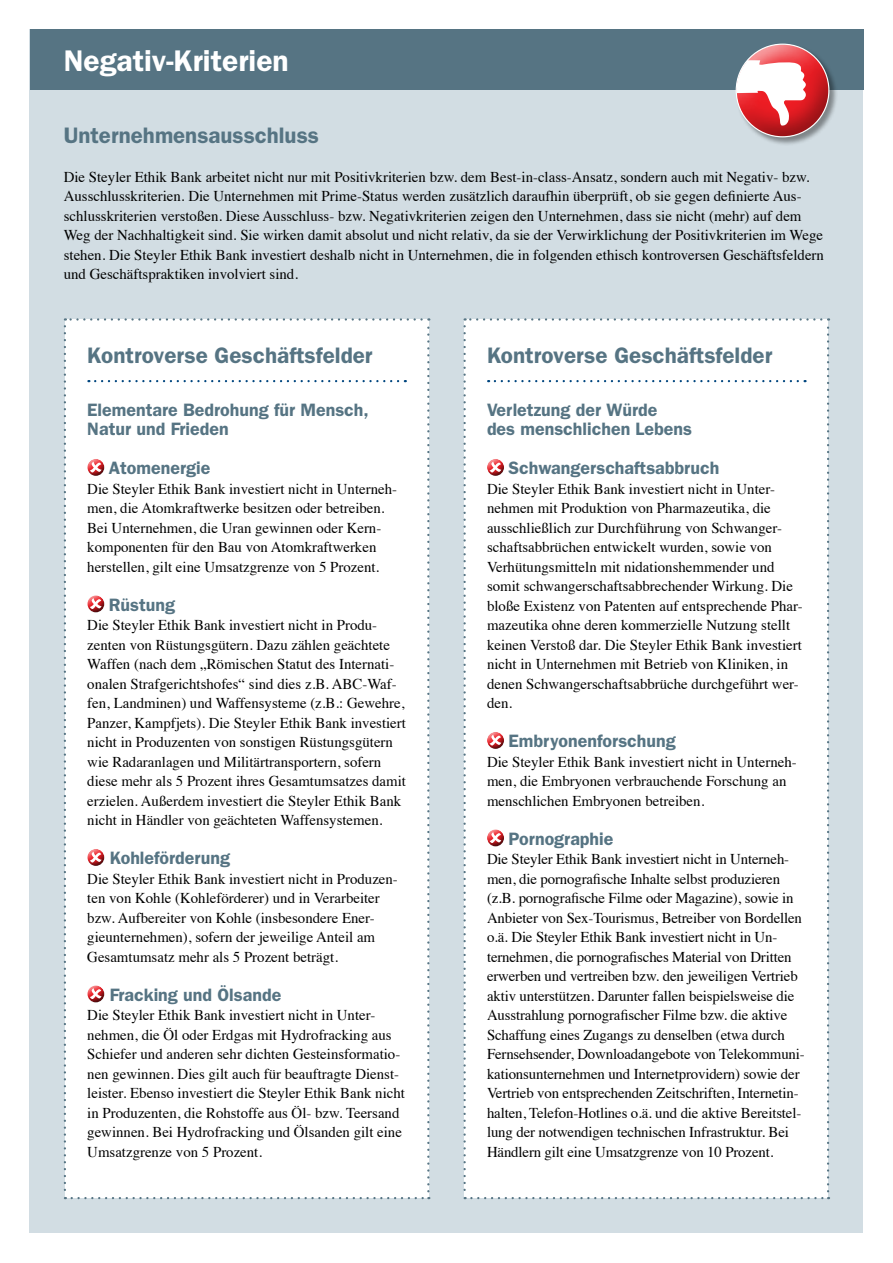
<style>
.page{position:relative;width:893px;height:1263px;background:#fff}
.page>*{position:absolute;margin:0;border:0;box-sizing:border-box;transform-origin:0 0}
.t1{font:600 30px "Franklin Gothic LT";color:#fff}
.t2{font:600 22.5px "Franklin Gothic LT";color:#567483}
.t3{font:600 18px/19.5px "Franklin Gothic LT";color:#567483}
.t4{font:15px/19.5px "Times";color:#000}
</style>
<div class="page">
<div style="left:30px;top:30px;width:833px;height:1203px;background:#d2dde3"></div>
<div style="left:30px;top:30px;width:833px;height:60px;background:#567483"></div>
<div style="left:64px;top:318px;width:365px;height:881px;background:#fff"></div>
<div style="left:463px;top:318px;width:366px;height:881px;background:#fff"></div>
<div style="left:735px;top:43px;width:103px;height:103px;background:#000;opacity:.4"></div>
<div style="left:733px;top:41px;width:98px;height:78px;background:#fff;opacity:.75"></div>
<div style="left:733px;top:45px;width:98px;height:94px;background:#000;opacity:.4"></div>
<svg style="left:736px;top:60px;width:70px;height:66px;background:#eca3a6"></svg>
<h1 class="t1" style="left:64px;top:43px;width:226px">Negativ-Kriterien</h1>
<h2 class="t2" style="left:64px;top:122px;width:257px">Unternehmensausschluss</h2>
<p class="t4" style="left:64px;top:166px;width:762px">Die Steyler Ethik Bank arbeitet nicht nur mit Positivkriterien bzw. dem Best-in-class-Ansatz, sondern auch mit Negativ- bzw.<br>Ausschlusskriterien. Die Unternehmen mit Prime-Status werden zusätzlich daraufhin überprüft, ob sie gegen definierte Aus&shy;schlusskriterien verstoßen. Diese Ausschluss- bzw. Negativkriterien zeigen den Unternehmen, dass sie nicht (mehr) auf dem Weg der Nachhaltigkeit sind. Sie wirken damit absolut und nicht relativ, da sie der Verwirklichung der Positivkriterien im Wege stehen. Die Steyler Ethik Bank investiert deshalb nicht in Unternehmen, die in folgenden ethisch kontroversen Geschäftsfeldern und Geschäftspraktiken involviert sind.</p>
<h2 class="t2" style="left:87px;top:342px;width:287px">Kontroverse Geschäftsfelder</h2>
<p class="t3" style="left:87px;top:400px;width:283px">Elementare Bedrohung für Mensch,<br>Natur und Frieden</p>
<p class="t3" style="left:109px;top:458px;width:103px">Atomenergie</p>
<p class="t4" style="left:87px;top:478px;width:311px">Die Steyler Ethik Bank investiert nicht in Unterneh&shy;men, die Atomkraftwerke besitzen oder betreiben.<br>Bei Unternehmen, die Uran gewinnen oder Kern&shy;komponenten für den Bau von Atomkraftwerken herstellen, gilt eine Umsatzgrenze von 5 Prozent.</p>
<p class="t3" style="left:109px;top:595px;width:68px">Rüstung</p>
<p class="t4" style="left:87px;top:614px;width:320px">Die Steyler Ethik Bank investiert nicht in Produ&shy;zenten von Rüstungsgütern. Dazu zählen geächtete Waffen (nach dem „Römischen Statut des Internati&shy;onalen Strafgerichtshofes“ sind dies z.B. ABC-Waf&shy;fen, Landminen) und Waffensysteme (z.B.: Gewehre, Panzer, Kampfjets). Die Steyler Ethik Bank investiert nicht in Produzenten von sonstigen Rüstungsgütern wie Radaranlagen und Militärtransportern, sofern diese mehr als 5 Prozent ihres Gesamtumsatzes damit erzielen. Außerdem investiert die Steyler Ethik Bank nicht in Händler von geächteten Waffensystemen.</p>
<p class="t3" style="left:110px;top:848px;width:122px">Kohleförderung</p>
<p class="t4" style="left:87px;top:868px;width:312px">Die Steyler Ethik Bank investiert nicht in Produzen&shy;ten von Kohle (Kohleförderer) und in Verarbeiter bzw. Aufbereiter von Kohle (insbesondere Ener&shy;gieunternehmen), sofern der jeweilige Anteil am Gesamtumsatz mehr als 5 Prozent beträgt.</p>
<p class="t3" style="left:110px;top:985px;width:173px">Fracking und Ölsande</p>
<p class="t4" style="left:87px;top:1004px;width:319px">Die Steyler Ethik Bank investiert nicht in Unter&shy;nehmen, die Öl oder Erdgas mit Hydrofracking aus Schiefer und anderen sehr dichten Gesteinsformatio&shy;nen gewinnen. Dies gilt auch für beauftragte Dienst&shy;leister. Ebenso investiert die Steyler Ethik Bank nicht in Produzenten, die Rohstoffe aus Öl- bzw. Teersand gewinnen. Bei Hydrofracking und Ölsanden gilt eine Umsatzgrenze von 5 Prozent.</p>
<h2 class="t2" style="left:487px;top:342px;width:287px">Kontroverse Geschäftsfelder</h2>
<p class="t3" style="left:487px;top:400px;width:206px">Verletzung der Würde<br>des menschlichen Lebens</p>
<p class="t3" style="left:508px;top:458px;width:212px">Schwangerschaftsabbruch</p>
<p class="t4" style="left:487px;top:478px;width:317px">Die Steyler Ethik Bank investiert nicht in Unter&shy;nehmen mit Produktion von Pharmazeutika, die ausschließlich zur Durchführung von Schwanger&shy;schaftsabbrüchen entwickelt wurden, sowie von Verhütungsmitteln mit nidationshemmender und somit schwangerschaftsabbrechender Wirkung. Die bloße Existenz von Patenten auf entsprechende Phar&shy;mazeutika ohne deren kommerzielle Nutzung stellt keinen Verstoß dar. Die Steyler Ethik Bank investiert nicht in Unternehmen mit Betrieb von Kliniken, in denen Schwangerschaftsabbrüche durchgeführt wer&shy;den.</p>
<p class="t3" style="left:508px;top:731px;width:169px">Embryonenforschung</p>
<p class="t4" style="left:487px;top:751px;width:311px">Die Steyler Ethik Bank investiert nicht in Unterneh&shy;men, die Embryonen verbrauchende Forschung an menschlichen Embryonen betreiben.</p>
<p class="t3" style="left:508px;top:829px;width:106px">Pornographie</p>
<p class="t4" style="left:487px;top:848px;width:319px">Die Steyler Ethik Bank investiert nicht in Unterneh&shy;men, die pornografische Inhalte selbst produzieren (z.B. pornografische Filme oder Magazine), sowie in Anbieter von Sex-Tourismus, Betreiber von Bordellen o.ä. Die Steyler Ethik Bank investiert nicht in Un&shy;ternehmen, die pornografisches Material von Dritten erwerben und vertreiben bzw. den jeweiligen Vertrieb aktiv unterstützen. Darunter fallen beispielsweise die Ausstrahlung pornografischer Filme bzw. die aktive Schaffung eines Zugangs zu denselben (etwa durch Fernsehsender, Downloadangebote von Telekommuni&shy;kationsunternehmen und Internetprovidern) sowie der Vertrieb von entsprechenden Zeitschriften, Internetin&shy;halten, Telefon-Hotlines o.ä. und die aktive Bereitstel&shy;lung der notwendigen technischen Infrastruktur. Bei Händlern gilt eine Umsatzgrenze von 10 Prozent.</p>
</div>
